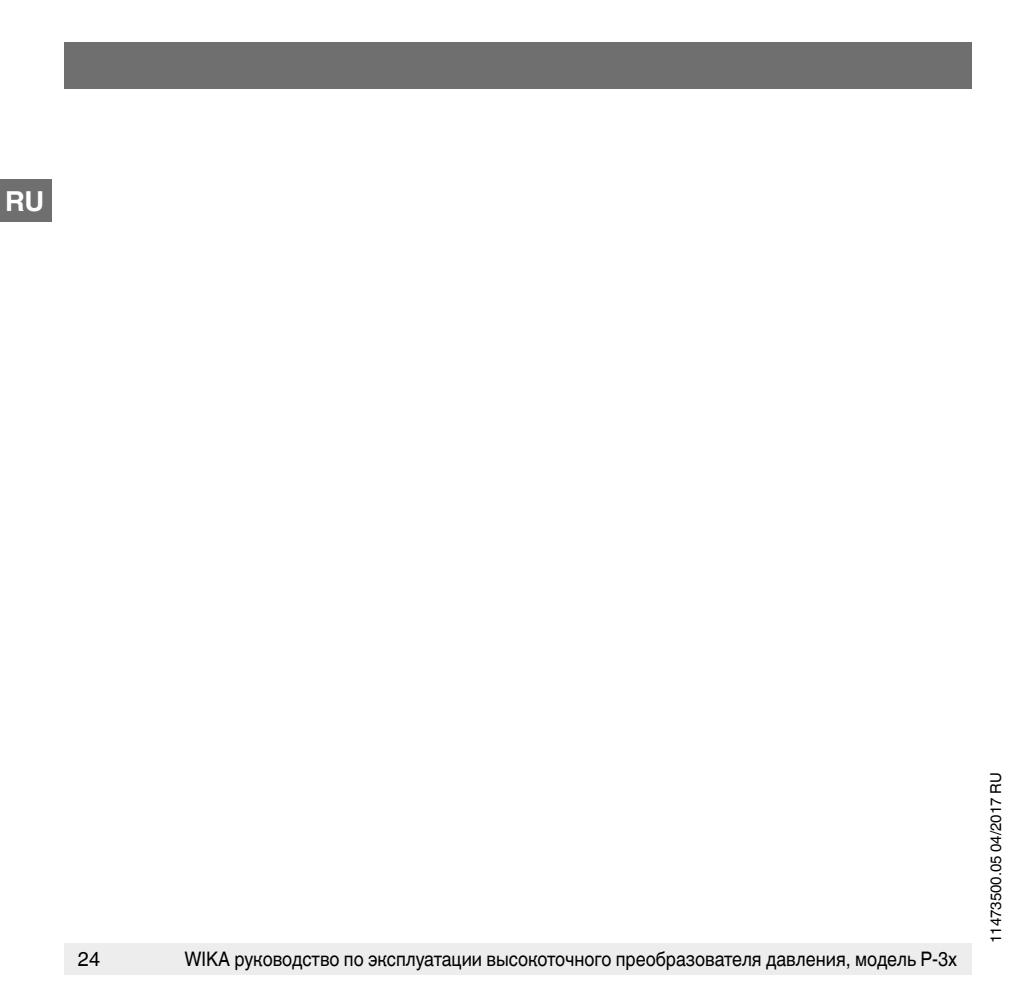
<style>
.page{position:relative;width:1021px;height:1007px;background:#fff}
.page>*{position:absolute;margin:0;border:0;box-sizing:border-box;transform-origin:0 0}
.t1{font:700 27.5px "Helvetica World";color:#fff}
.t2{font:20px "Helvetica World";color:#000;scale:.9 1}
.t3{font:20px "Helvetica World";color:#000}
.t4{font:15px "Helvetica World";color:#000}
</style>
<div class="page">
<div style="left:64px;top:943px;width:907px;height:31px;background:#ededed"></div>
<div style="left:64px;top:43px;width:907px;height:46px;background:#706f6f"></div>
<div style="left:0;top:179px;width:51px;height:43px;background:#706f6f"></div>
<h1 class="t1" style="left:5px;top:185px;width:41px">RU</h1>
<p class="t3" style="left:78px;top:947px;width:24px">24</p>
<p class="t2" style="left:184px;top:947px;width:860px">WIKA руководство по эксплуатации высокоточного преобразователя давления, модель P-3x</p>
<p class="t4" style="left:987px;top:943px;width:172px;rotate:-90deg">11473500.05 04/2017 RU</p>
</div>
